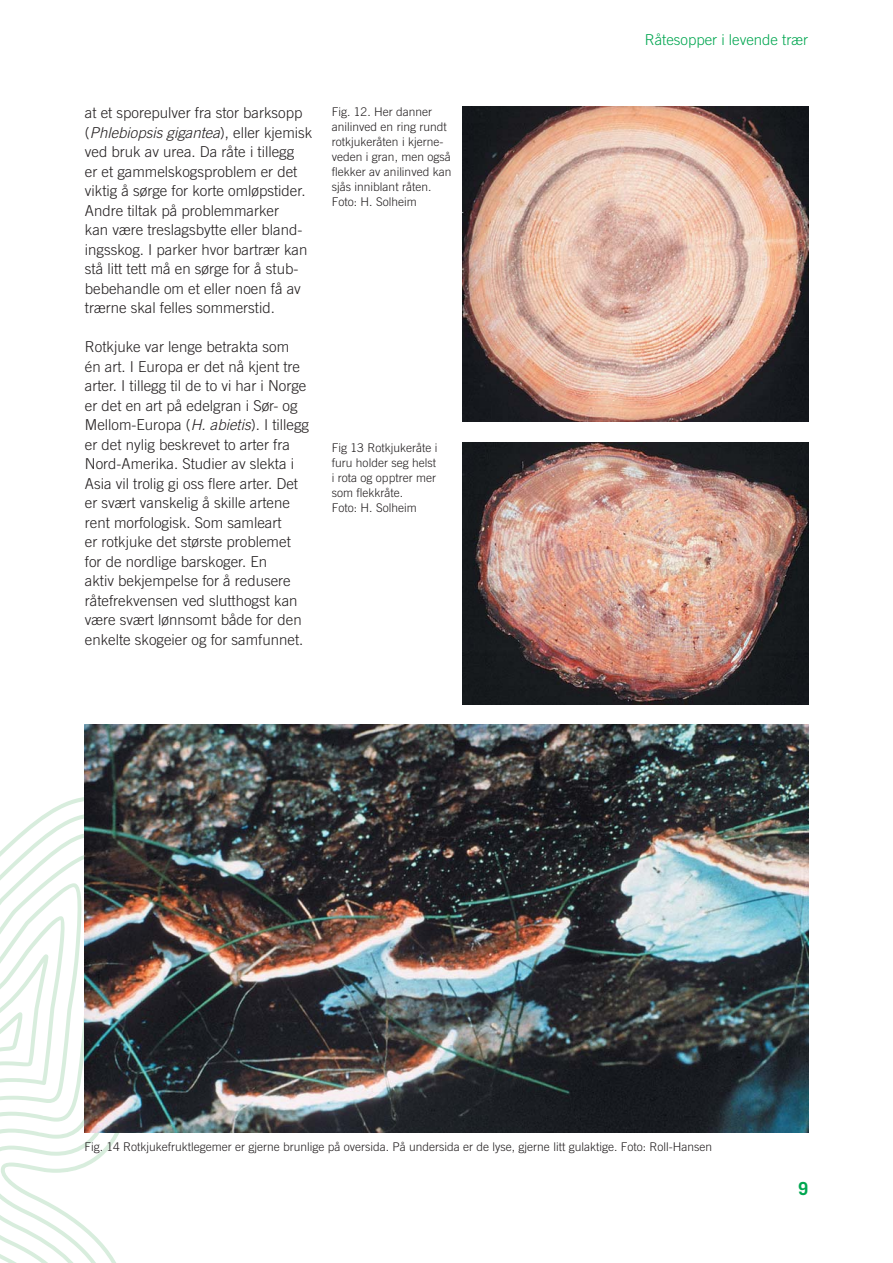
<style>
.page{position:relative;width:893px;height:1263px;background:#fff}
.page>*{position:absolute;margin:0;border:0;box-sizing:border-box;transform-origin:0 0}
.t1{font:700 18px "Trade Gothic";color:#00a650}
.t2{font:300 15px/19.5px "Trade Gothic";color:#231f20}
.t3{font:300 15px "Trade Gothic";color:#00a650}
.t4{font:300 12px/15px "Trade Gothic";color:#231f20}
.s1{font-style:italic}
</style>
<div class="page">
<svg style="left:20px;top:814px;width:99px;height:321px"></svg>
<svg style="left:0;top:833px;width:118px;height:430px"></svg>
<svg style="left:0;top:854px;width:100px;height:409px"></svg>
<img style="left:463px;top:106px;width:345px;height:315px">
<img style="left:463px;top:443px;width:345px;height:262px">
<img style="left:85px;top:725px;width:723px;height:408px">
<p class="t2" style="left:85px;top:104px;width:229px">at et sporepulver fra stor barksopp (<span class="s1">Phlebiopsis gigantea</span>), eller kjemisk ved bruk av urea. Da råte i tillegg<br>er et gammelskogsproblem er det viktig å sørge for korte omløpstider.<br>Andre tiltak på problemmarker<br>kan være treslagsbytte eller bland&shy;ingsskog. I parker hvor bartrær kan stå litt tett må en sørge for å stub&shy;bebehandle om et eller noen få av trærne skal felles sommerstid.</p>
<p class="t2" style="left:85px;top:338px;width:226px">Rotkjuke var lenge betrakta som<br>én art. I Europa er det nå kjent tre arter. I tillegg til de to vi har i Norge er det en art på edelgran i Sør- og Mellom-Europa (<span class="s1">H. abietis</span>). I tillegg er det nylig beskrevet to arter fra Nord-Amerika. Studier av slekta i Asia vil trolig gi oss flere arter. Det er svært vanskelig å skille artene rent morfologisk. Som samleart<br>er rotkjuke det største problemet for de nordlige barskoger. En<br>aktiv bekjempelse for å redusere råtefrekvensen ved slutthogst kan være svært lønnsomt både for den enkelte skogeier og for samfunnet.</p>
<p class="t4" style="left:332px;top:105px;width:121px">Fig. 12. Her danner anilinved en ring rundt rotkjukeråten i kjerne&shy;veden i gran, men også flekker av anilin ved kan sjås inniblant råten.<br>Foto: H. Solheim</p>
<p class="t4" style="left:332px;top:442px;width:107px">Fig 13 Rotkjukeråte i furu holder seg helst i rota og opptrer mer som flekkråte.<br>Foto: H. Solheim</p>
<p class="t3" style="left:644px;top:34px;width:165px">Råtesopper i levende trær</p>
<p class="t4" style="left:84px;top:1140px;width:629px">Fig. 14 Rotkjukefrukt legemer er gjerne brunlige på oversida. På undersida er de lyse, gjerne litt gul aktige. Foto: Roll-Hansen</p>
<p class="t1" style="left:798px;top:1182px;width:12px">9</p>
</div>
